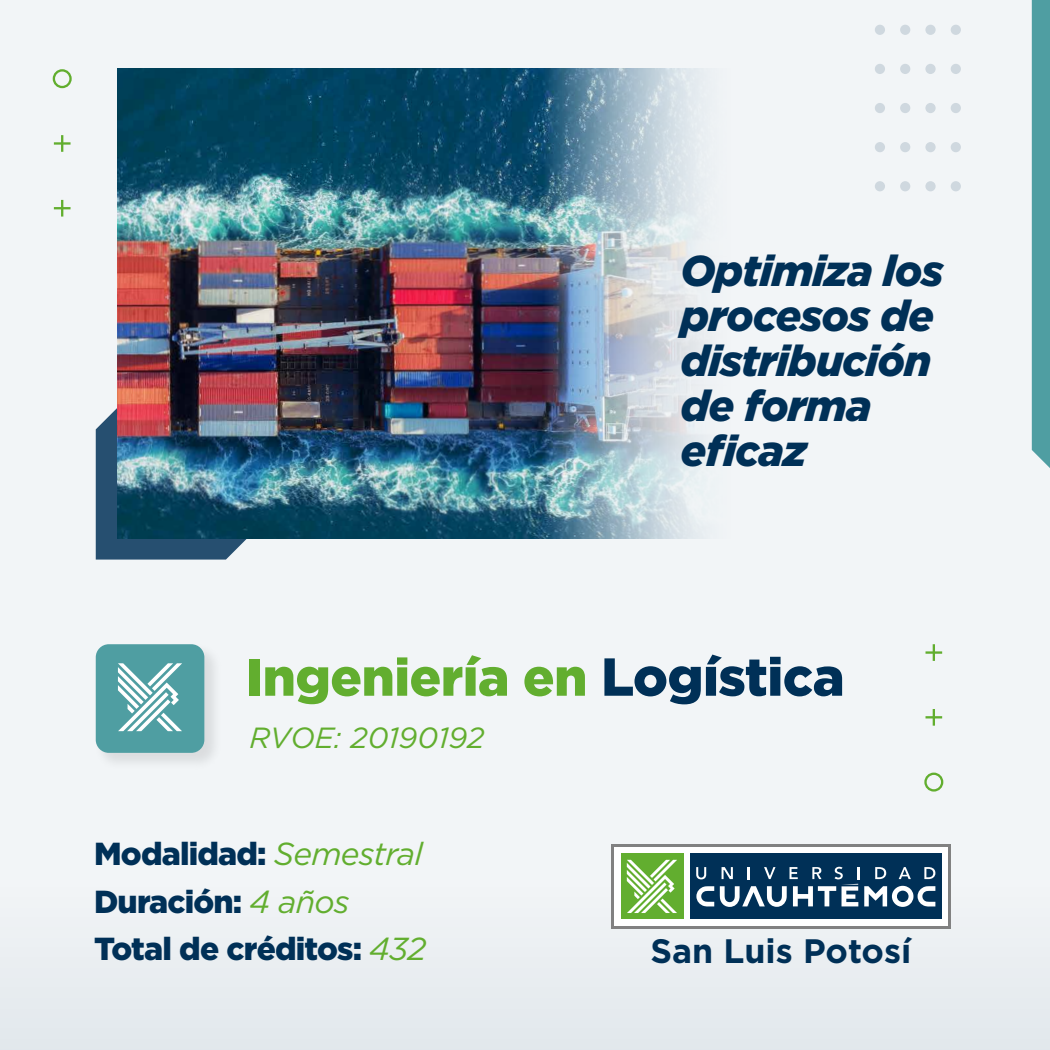
<style>
.page{position:relative;width:1050px;height:1050px;background:#f2f5f7}
.page>*{position:absolute;margin:0;border:0;box-sizing:border-box;transform-origin:0 0}
.t1{font:900 52.5px "Gotham";letter-spacing:-.01em;color:#62ae2f}
.t2{font:italic 900 43.14px/44.9px "Gotham";letter-spacing:-.025em;color:#003057}
.t3{font:700 33.86px "Gotham";color:#003057}
.t4{font:900 31.85px/47.5px "Gotham";letter-spacing:-.025em;color:#003057}
.t5{font:italic 29.14px "Gotham";color:#62ae2f}
.s1{font-size:53.38px;color:#003057}
.s2{font-weight:400;font-style:italic;color:#62ae2f}
</style>
<div class="page">
<svg style="left:96px;top:408px;width:171px;height:152px;background:#426682"></svg>
<div style="left:0;top:876px;width:1050px;height:174px;background:#e9edf1"></div>
<img style="left:117px;top:69px;width:587px;height:469px">
<svg style="left:54px;top:200px;width:17px;height:17px"></svg>
<hr style="left:54px;top:142px;width:17px;height:3px;background:#62ae2f">
<svg style="left:61px;top:135px;width:2px;height:17px"></svg>
<div style="left:53px;top:69px;width:19px;height:19px;border:2px solid #62ae2f;border-radius:50%"></div>
<hr style="left:926px;top:651px;width:16px;height:3px;background:#62ae2f">
<svg style="left:933px;top:644px;width:2px;height:17px"></svg>
<svg style="left:926px;top:709px;width:16px;height:17px"></svg>
<div style="left:924px;top:773px;width:19px;height:19px;border:2px solid #62ae2f;border-radius:50%"></div>
<div style="left:875px;top:181px;width:10px;height:10px;background:#cfd8df;border-radius:50%"></div>
<div style="left:875px;top:142px;width:10px;height:10px;background:#cfd8df;border-radius:50%"></div>
<div style="left:875px;top:103px;width:10px;height:10px;background:#cfd8df;border-radius:50%"></div>
<div style="left:875px;top:64px;width:10px;height:10px;background:#cfd8df;border-radius:50%"></div>
<div style="left:875px;top:25px;width:10px;height:10px;background:#cfd8df;border-radius:50%"></div>
<div style="left:900px;top:181px;width:10px;height:10px;background:#cfd8df;border-radius:50%"></div>
<div style="left:900px;top:142px;width:10px;height:10px;background:#cfd8df;border-radius:50%"></div>
<div style="left:900px;top:103px;width:10px;height:10px;background:#cfd8df;border-radius:50%"></div>
<div style="left:900px;top:64px;width:10px;height:10px;background:#cfd8df;border-radius:50%"></div>
<div style="left:900px;top:25px;width:10px;height:10px;background:#cfd8df;border-radius:50%"></div>
<div style="left:925px;top:181px;width:11px;height:10px;background:#cfd8df;border-radius:50%"></div>
<div style="left:925px;top:142px;width:11px;height:10px;background:#cfd8df;border-radius:50%"></div>
<div style="left:925px;top:103px;width:11px;height:10px;background:#cfd8df;border-radius:50%"></div>
<div style="left:925px;top:64px;width:11px;height:10px;background:#cfd8df;border-radius:50%"></div>
<div style="left:925px;top:25px;width:11px;height:10px;background:#cfd8df;border-radius:50%"></div>
<div style="left:951px;top:181px;width:10px;height:10px;background:#cfd8df;border-radius:50%"></div>
<div style="left:951px;top:142px;width:10px;height:10px;background:#cfd8df;border-radius:50%"></div>
<div style="left:951px;top:103px;width:10px;height:10px;background:#cfd8df;border-radius:50%"></div>
<div style="left:951px;top:64px;width:10px;height:10px;background:#cfd8df;border-radius:50%"></div>
<div style="left:951px;top:25px;width:10px;height:10px;background:#cfd8df;border-radius:50%"></div>
<div style="left:611px;top:844px;width:340px;height:85px;background:#818181"></div>
<div style="left:614px;top:847px;width:334px;height:79px;background:#fff"></div>
<div style="left:690px;top:854px;width:252px;height:65px;background:#003057"></div>
<div style="left:621px;top:854px;width:62px;height:65px;background:#62ae2f"></div>
<svg style="left:627px;top:860px;width:50px;height:53px"></svg>
<svg style="left:696px;top:886px;width:18px;height:21px"></svg>
<svg style="left:696px;top:867px;width:10px;height:12px"></svg>
<svg style="left:720px;top:867px;width:215px;height:40px"></svg>
<div style="left:1032px;top:0;width:18px;height:468px;background:#4f9ea2"></div>
<img style="left:95px;top:644px;width:119px;height:118px">
<div style="left:96px;top:644px;width:108px;height:109px;background:#4f9ea2;border-radius:13px"></div>
<svg style="left:118px;top:663px;width:64px;height:68px"></svg>
<h2 class="t2" style="left:681px;top:248px;width:265px">Optimiza los procesos de distribución de forma eficaz</h2>
<h1 class="t1" style="left:246px;top:647px;width:600px">Ingeniería en <span class="s1">Logística</span></h1>
<p class="t5" style="left:249px;top:719px;width:237px">RVOE: 20190192</p>
<p class="t4" style="left:94px;top:829px;width:334px">Modalidad: <span class="s2">Semestral<br></span>Duración: <span class="s2">4 años<br></span>Total de créditos: <span class="s2">432</span></p>
<p class="t3" style="left:651px;top:931px;width:262px">San Luis Potosí</p>
</div>
